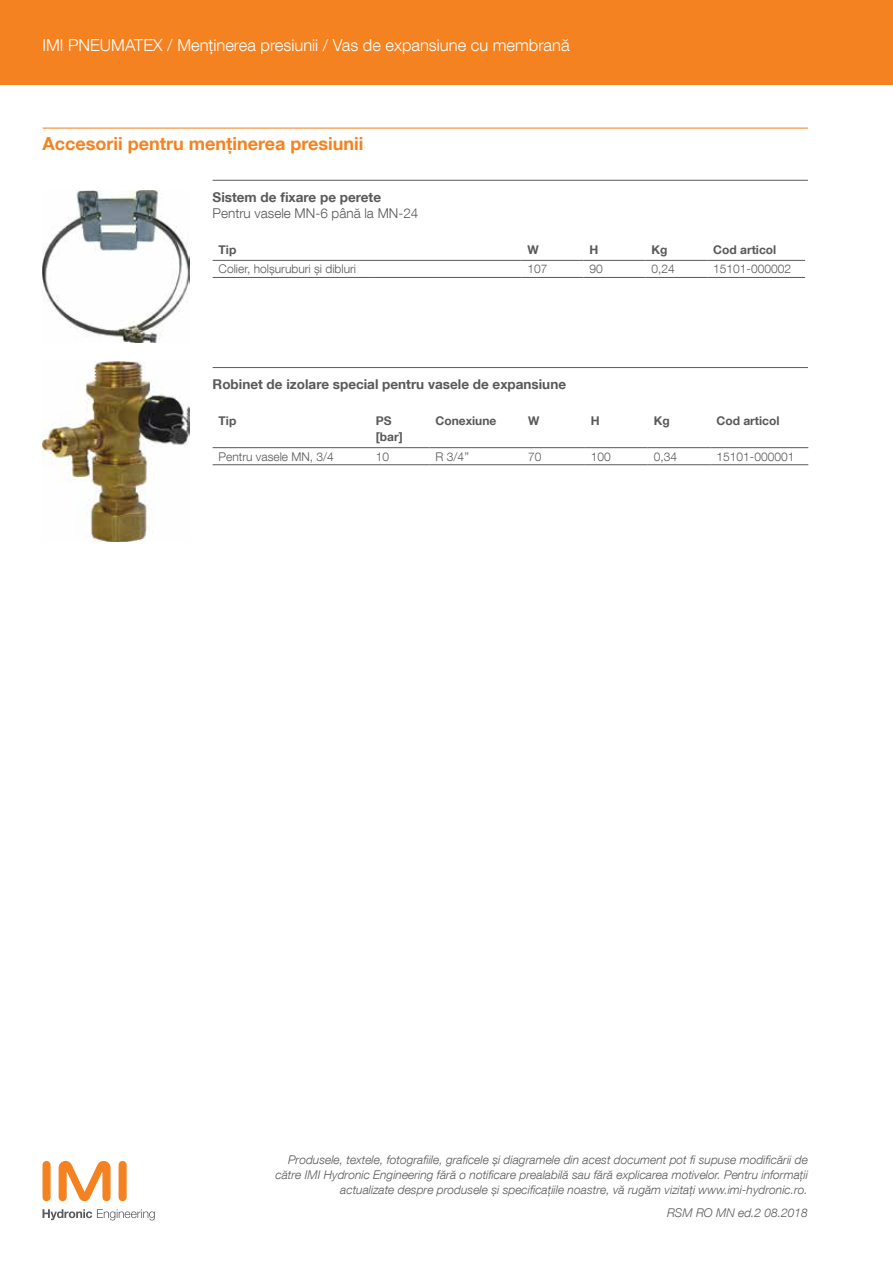
<style>
.page{position:relative;width:893px;height:1263px;background:#fff}
.page>*{position:absolute;margin:0;border:0;box-sizing:border-box;transform-origin:0 0}
.t1{font:700 18px "Helvetica Neue LT Com";color:#f58220}
.t2{font:300 16.5px "Helvetica Neue LT Com";color:#fff}
.t3{font:700 13.5px "Helvetica Neue LT Com";color:#58595b}
.t4{font:300 13.5px "Helvetica Neue LT Com";color:#58595b}
.t5{font:italic 300 12px/15px "Helvetica Neue LT Com";color:#58595b;text-align:right}
.t6{font:300 12px "Helvetica Neue LT Com";color:#58595b}
.t7{font:700 12px/16.5px "Helvetica Neue LT Com";color:#58595b}
</style>
<div class="page">
<div style="left:0;top:0;width:893px;height:85px;background:#f58220"></div>
<div style="left:43px;top:1161px;width:8px;height:40px;background:#f58220;border-radius:4px"></div>
<div style="left:119px;top:1161px;width:8px;height:40px;background:#f58220;border-radius:4px"></div>
<svg style="left:59px;top:1161px;width:52px;height:40px"></svg>
<svg style="left:43px;top:1209px;width:112px;height:11px"></svg>
<hr style="left:43px;top:128px;width:765px;height:1px;background:#f58220">
<hr style="left:213px;top:180px;width:595px;height:1px;background:#58595b">
<hr style="left:213px;top:367px;width:595px;height:1px;background:#58595b">
<hr style="left:213px;top:260px;width:157px;height:1px;background:#58595b">
<hr style="left:213px;top:277px;width:157px;height:1px;background:#58595b">
<hr style="left:370px;top:260px;width:68px;height:1px;background:#58595b">
<hr style="left:370px;top:277px;width:68px;height:1px;background:#58595b">
<hr style="left:438px;top:260px;width:84px;height:1px;background:#58595b">
<hr style="left:438px;top:277px;width:84px;height:1px;background:#58595b">
<hr style="left:522px;top:260px;width:61px;height:1px;background:#58595b">
<hr style="left:522px;top:277px;width:61px;height:1px;background:#58595b">
<hr style="left:583px;top:260px;width:62px;height:1px;background:#58595b">
<hr style="left:583px;top:277px;width:62px;height:1px;background:#58595b">
<hr style="left:645px;top:260px;width:62px;height:1px;background:#58595b">
<hr style="left:645px;top:277px;width:62px;height:1px;background:#58595b">
<hr style="left:707px;top:260px;width:98px;height:1px;background:#58595b">
<hr style="left:707px;top:277px;width:98px;height:1px;background:#58595b">
<hr style="left:213px;top:447px;width:157px;height:1px;background:#58595b">
<hr style="left:213px;top:464px;width:157px;height:1px;background:#58595b">
<hr style="left:370px;top:447px;width:59px;height:1px;background:#58595b">
<hr style="left:370px;top:464px;width:59px;height:1px;background:#58595b">
<hr style="left:429px;top:447px;width:93px;height:1px;background:#58595b">
<hr style="left:429px;top:464px;width:93px;height:1px;background:#58595b">
<hr style="left:522px;top:447px;width:63px;height:1px;background:#58595b">
<hr style="left:522px;top:464px;width:63px;height:1px;background:#58595b">
<hr style="left:585px;top:447px;width:63px;height:1px;background:#58595b">
<hr style="left:585px;top:464px;width:63px;height:1px;background:#58595b">
<hr style="left:648px;top:447px;width:62px;height:1px;background:#58595b">
<hr style="left:648px;top:464px;width:62px;height:1px;background:#58595b">
<hr style="left:710px;top:447px;width:98px;height:1px;background:#58595b">
<hr style="left:710px;top:464px;width:98px;height:1px;background:#58595b">
<img style="left:43px;top:190px;width:147px;height:153px">
<img style="left:43px;top:361px;width:147px;height:180px">
<h2 class="t2" style="left:43px;top:35px;width:528px">IMI PNEUMATEX / Menţinerea presiunii / Vas de expansiune cu membrană</h2>
<h1 class="t1" style="left:43px;top:132px;width:322px">Accesorii pentru menţinerea presiunii</h1>
<p class="t3" style="left:213px;top:189px;width:170px">Sistem de fixare pe perete</p>
<p class="t4" style="left:213px;top:205px;width:207px">Pentru vasele MN-6 până la MN-24</p>
<p class="t7" style="left:219px;top:241px;width:19px">Tip</p>
<p class="t7" style="left:528px;top:241px;width:13px">W</p>
<p class="t7" style="left:589px;top:241px;width:10px">H</p>
<p class="t7" style="left:651px;top:241px;width:17px">Kg</p>
<p class="t7" style="left:713px;top:241px;width:65px">Cod articol</p>
<p class="t6" style="left:219px;top:262px;width:139px">Colier, holșuruburi și dibluri</p>
<p class="t6" style="left:528px;top:262px;width:22px">107</p>
<p class="t6" style="left:589px;top:262px;width:15px">90</p>
<p class="t6" style="left:651px;top:262px;width:25px">0,24</p>
<p class="t6" style="left:713px;top:262px;width:79px">15101-000002</p>
<p class="t3" style="left:213px;top:376px;width:355px">Robinet de izolare special pentru vasele de expansiune</p>
<p class="t7" style="left:219px;top:412px;width:19px">Tip</p>
<p class="t7" style="left:376px;top:412px;width:28px">PS [bar]</p>
<p class="t7" style="left:435px;top:412px;width:62px">Conexiune</p>
<p class="t7" style="left:528px;top:412px;width:13px">W</p>
<p class="t7" style="left:591px;top:412px;width:10px">H</p>
<p class="t7" style="left:654px;top:412px;width:17px">Kg</p>
<p class="t7" style="left:716px;top:412px;width:65px">Cod articol</p>
<p class="t6" style="left:219px;top:449px;width:117px">Pentru vasele MN, 3/4</p>
<p class="t6" style="left:376px;top:449px;width:15px">10</p>
<p class="t6" style="left:435px;top:449px;width:35px">R 3/4’’</p>
<p class="t6" style="left:528px;top:449px;width:15px">70</p>
<p class="t6" style="left:591px;top:449px;width:22px">100</p>
<p class="t6" style="left:654px;top:449px;width:25px">0,34</p>
<p class="t6" style="left:716px;top:449px;width:79px">15101-000001</p>
<p class="t5" style="left:275px;top:1152px;width:534px">Produsele, textele, fotografiile, graficele și diagramele din acest document pot fi supuse modificării de către IMI Hydronic Engineering fără o notificare prealabilă sau fără explicarea motivelor. Pentru informații actualizate despre produsele și specificațiile noastre, vă rugăm vizitați www.imi-hydronic.ro.</p>
<p class="t5" style="left:667px;top:1205px;width:142px">RSM RO MN ed.2 08.2018</p>
</div>
